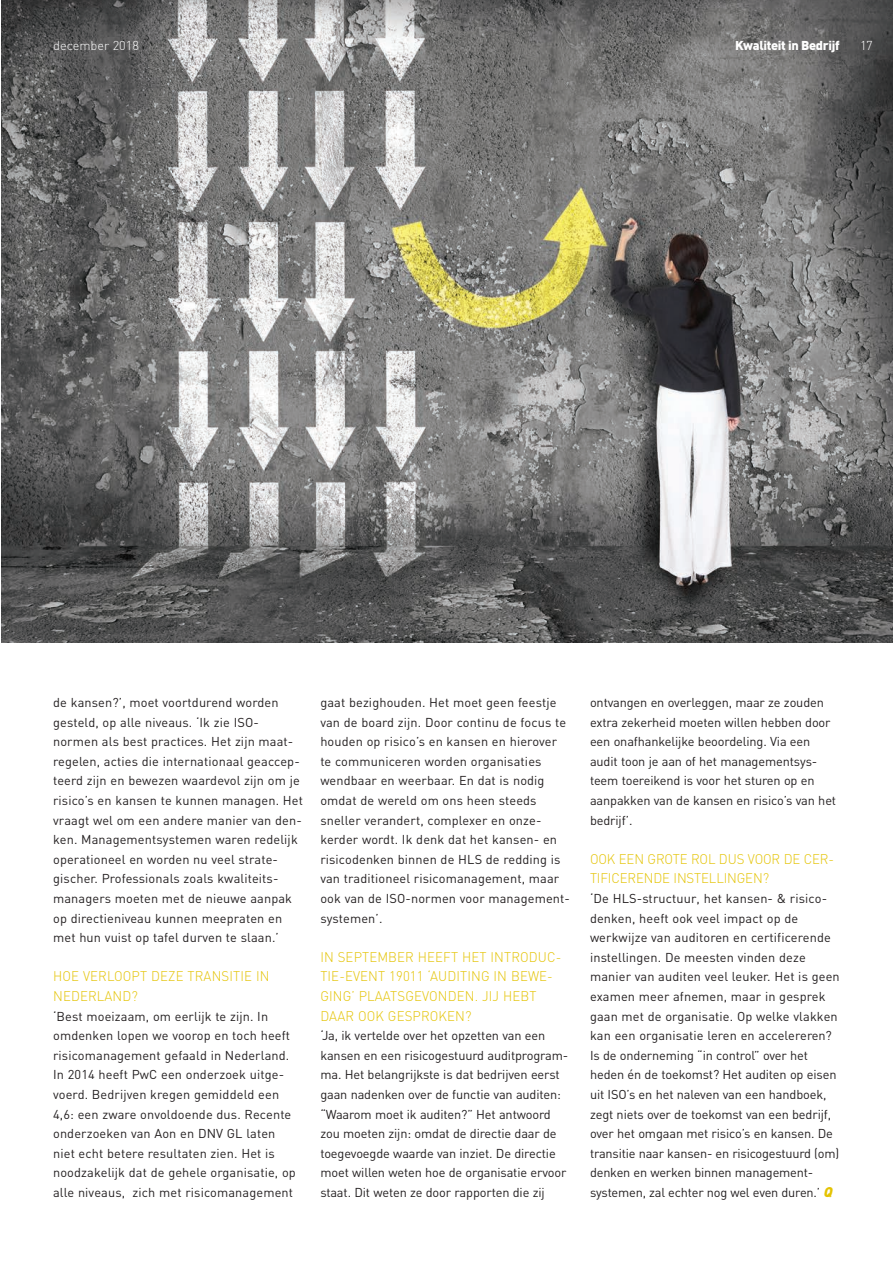
<style>
.page{position:relative;width:893px;height:1263px;background:#fff}
.page>*{position:absolute;margin:0;border:0;box-sizing:border-box;transform-origin:0 0}
.t1{font:300 13.8px/19.6px "DIN";letter-spacing:.01em;color:#e4c303;scale:.95 1}
.t2{font:300 13.8px/19.6px "DIN";letter-spacing:-.01em;color:#e4c303;scale:.95 1}
.t3{font:12.75px/19.6px "DIN";letter-spacing:.01em;color:#231f20}
.t4{font:12.75px/19.6px "DIN";letter-spacing:-.01em;color:#231f20}
.t5{font:900 12.75px "DIN";letter-spacing:-.025em;color:#fff}
.t6{font:300 12.75px "DIN";color:#fff}
.s1{font-weight:900;font-style:italic;font-size:13.8px;color:#e4c303}
</style>
<div class="page">
<img style="left:1px;top:0;width:892px;height:643px">
<p class="t6" style="left:53px;top:37px;width:87px">december 2018</p>
<p class="t5" style="left:735px;top:37px;width:106px">Kwaliteit in Bedrijf</p>
<p class="t6" style="left:860px;top:37px;width:14px">17</p>
<p class="t3" style="left:53px;top:692px;width:251px">de kansen?’, moet voortdurend worden gesteld, op alle niveaus. ‘Ik zie ISO&shy;normen als best practices. Het zijn maat&shy;regelen, acties die internationaal geaccep&shy;teerd zijn en bewezen waardevol zijn om je risico’s en kansen te kunnen managen. Het vraagt wel om een andere manier van den&shy;ken. Managementsystemen waren redelijk operationeel en worden nu veel strate&shy;gischer. Professionals zoals kwaliteits&shy;managers moeten met de nieuwe aanpak op directieniveau kunnen meepraten en met hun vuist op tafel durven te slaan.’</p>
<p class="t1" style="left:53px;top:966px;width:229px">HOE VERLOOPT DEZE TRANSITIE IN<br>NEDERLAND?</p>
<p class="t3" style="left:53px;top:1006px;width:244px">‘Best moeizaam, om eerlijk te zijn. In omdenken lopen we voorop en toch heeft risicomanagement gefaald in Nederland.<br>In 2014 heeft PwC een onderzoek uitge&shy;voerd. Bedrijven kregen gemiddeld een 4,6: een zware onvoldoende dus. Recente onderzoeken van Aon en DNV GL laten niet echt betere resultaten zien. Het is noodzakelijk dat de gehele organisatie, op alle niveaus, zich met risicomanagement</p>
<p class="t3" style="left:320px;top:692px;width:251px">gaat bezighouden. Het moet geen feestje van de board zijn. Door continu de focus te houden op risico’s en kansen en hierover te communiceren worden organisaties wendbaar en weerbaar. En dat is nodig omdat de wereld om ons heen steeds sneller verandert, complexer en onze&shy;kerder wordt. Ik denk dat het kansen- en risicodenken binnen de HLS de redding is van traditioneel risicomanagement, maar ook van de ISO-normen voor management&shy;systemen’.</p>
<p class="t1" style="left:320px;top:947px;width:255px">IN SEPTEMBER HEEFT HET INTRODUC-<br>TIE-EVENT 19011 ‘AUDITING IN BEWE-<br>GING’ PLAATSGEVONDEN. JIJ HEBT<br>DAAR OOK GESPROKEN?</p>
<p class="t4" style="left:320px;top:1025px;width:250px">‘Ja, ik vertelde over het opzetten van een kansen en een risicogestuurd auditprogram&shy;ma. Het belangrijkste is dat bedrijven eerst gaan nadenken over de functie van auditen: “Waarom moet ik auditen?” Het antwoord zou moeten zijn: omdat de directie daar de toegevoegde waarde van inziet. De directie moet willen weten hoe de organisatie ervoor staat. Dit weten ze door rapporten die zij</p>
<p class="t4" style="left:590px;top:692px;width:248px">ontvangen en overleggen, maar ze zouden extra zekerheid moeten willen hebben door een onafhankelijke beoordeling. Via een audit toon je aan of het managementsys&shy;teem toereikend is voor het sturen op en aanpakken van de kansen en risico’s van het bedrijf’.</p>
<p class="t2" style="left:590px;top:849px;width:258px">OOK EEN GROTE ROL DUS VOOR DE CER-<br>TIFICERENDE INSTELLINGEN?</p>
<p class="t4" style="left:590px;top:888px;width:251px">‘De HLS-structuur, het kansen- &amp; risico&shy;denken, heeft ook veel impact op de werkwijze van auditoren en certificerende instellingen. De meesten vinden deze manier van auditen veel leuker. Het is geen examen meer afnemen, maar in gesprek gaan met de organisatie. Op welke vlakken kan een organisatie leren en accelereren?<br>Is de onderneming “in control” over het heden én de toekomst? Het auditen op eisen uit ISO’s en het naleven van een handboek, zegt niets over de toekomst van een bedrijf, over het omgaan met risico’s en kansen. De transitie naar kansen- en risicogestuurd (om) denken en werken binnen management&shy;systemen, zal echter nog wel even duren.’ <span class="s1">Q</span></p>
</div>
